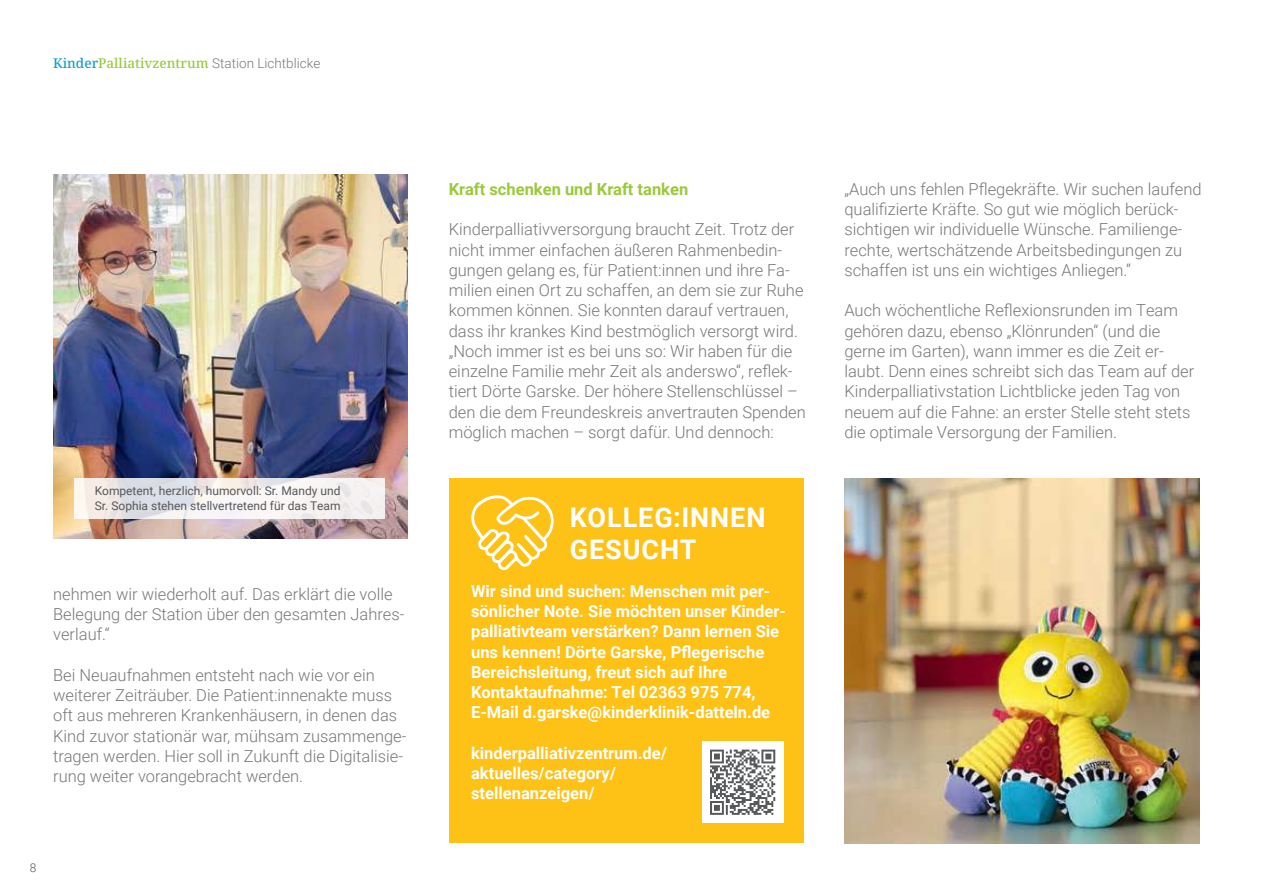
<style>
.page{position:relative;width:1263px;height:893px;background:#fff}
.page>*{position:absolute;margin:0;border:0;box-sizing:border-box;transform-origin:0 0}
.t1{font:700 27px/32.4px "Roboto";letter-spacing:.035em;color:#fff}
.t2{font:300 16.5px/20.2px "Roboto";color:#76787a}
.t3{font:700 16.5px/20.2px "Roboto";color:#fff}
.t4{font:700 16.5px "Roboto";color:#99ca3b}
.t5{font:300 13.5px "Roboto";color:#76787a}
.t6{font:12px/14.4px "Roboto";color:#57585a}
.t7{font:300 12px "Roboto";color:#57585a}
.s1{font-family:"Noto Serif";font-weight:500;color:#129dd9}
.s2{font-family:"Noto Serif";font-weight:500;color:#99ca3b}
</style>
<div class="page">
<img style="left:844px;top:478px;width:355px;height:365px">
<img style="left:53px;top:174px;width:355px;height:365px">
<svg style="left:74px;top:478px;width:311px;height:40px;fill:#f6f0ee"></svg>
<div style="left:449px;top:478px;width:354px;height:365px;background:#fec116"></div>
<div style="left:702px;top:742px;width:81px;height:81px;background:#fff"></div>
<svg style="left:710px;top:750px;width:65px;height:65px"></svg>
<svg style="left:471px;top:495px;width:83px;height:75px"></svg>
<p class="t5" style="left:53px;top:57px;width:269px"><span class="s1">Kinder</span><span class="s2">Palliativzentrum</span> Station Lichtblicke</p>
<p class="t6" style="left:95px;top:483px;width:247px">Kompetent, herzlich, humorvoll: Sr. Mandy und<br>Sr. Sophia stehen stellvertretend für das Team</p>
<p class="t2" style="left:53px;top:585px;width:353px">nehmen wir wiederholt auf. Das erklärt die volle<br>Belegung der Station über den gesamten Jahres&shy;verlauf.“</p>
<p class="t2" style="left:53px;top:666px;width:355px">Bei Neuaufnahmen entsteht nach wie vor ein weiterer Zeiträuber. Die Patient:innenakte muss oft aus mehreren Krankenhäusern, in denen das Kind zuvor stationär war, mühsam zusammenge&shy;tragen werden. Hier soll in Zukunft die Digitalisie&shy;rung weiter vorangebracht werden.</p>
<p class="t7" style="left:30px;top:863px;width:8px">8</p>
<p class="t4" style="left:449px;top:182px;width:241px">Kraft schenken und Kraft tanken</p>
<p class="t2" style="left:449px;top:221px;width:358px">Kinderpalliativversorgung braucht Zeit. Trotz der nicht immer einfachen äußeren Rahmenbedin&shy;gungen gelang es, für Patient:innen und ihre Fa&shy;milien einen Ort zu schaffen, an dem sie zur Ruhe kommen können. Sie konnten darauf vertrauen, dass ihr krankes Kind bestmöglich versorgt wird. „Noch immer ist es bei uns so: Wir haben für die einzelne Familie mehr Zeit als anderswo“, reflek&shy;tiert Dörte Garske. Der höhere Stellenschlüssel – den die dem Freundeskreis anvertrauten Spenden möglich machen – sorgt dafür. Und dennoch:</p>
<h1 class="t1" style="left:570px;top:503px;width:197px">KOLLEG:INNEN<br>GESUCHT</h1>
<p class="t3" style="left:471px;top:582px;width:316px">Wir sind und suchen: Menschen mit per&shy;sönlicher Note. Sie möchten unser Kinder&shy;palliativteam verstärken? Dann lernen Sie uns kennen! Dörte Garske, Pflegerische Bereichsleitung, freut sich auf Ihre Kontaktaufnahme: Tel 02363 975 774, E-Mail d.garske@kinderklinik-datteln.de</p>
<p class="t3" style="left:471px;top:744px;width:197px">kinderpalliativzentrum.de/ aktuelles/category/ stellenanzeigen/</p>
<p class="t2" style="left:844px;top:178px;width:359px">„Auch uns fehlen Pflegekräfte. Wir suchen laufend qualifizierte Kräfte. So gut wie möglich berück&shy;sichtigen wir individuelle Wünsche. Familienge&shy;rechte, wertschätzende Arbeitsbedingungen zu schaffen ist uns ein wichtiges Anliegen.“</p>
<p class="t2" style="left:844px;top:300px;width:351px">Auch wöchentliche Reflexionsrunden im Team gehören dazu, ebenso „Klönrunden“ (und die gerne im Garten), wann immer es die Zeit er&shy;laubt. Denn eines schreibt sich das Team auf der Kinderpalliativstation Lichtblicke jeden Tag von neuem auf die Fahne: an erster Stelle steht stets die optimale Versorgung der Familien.</p>
</div>
